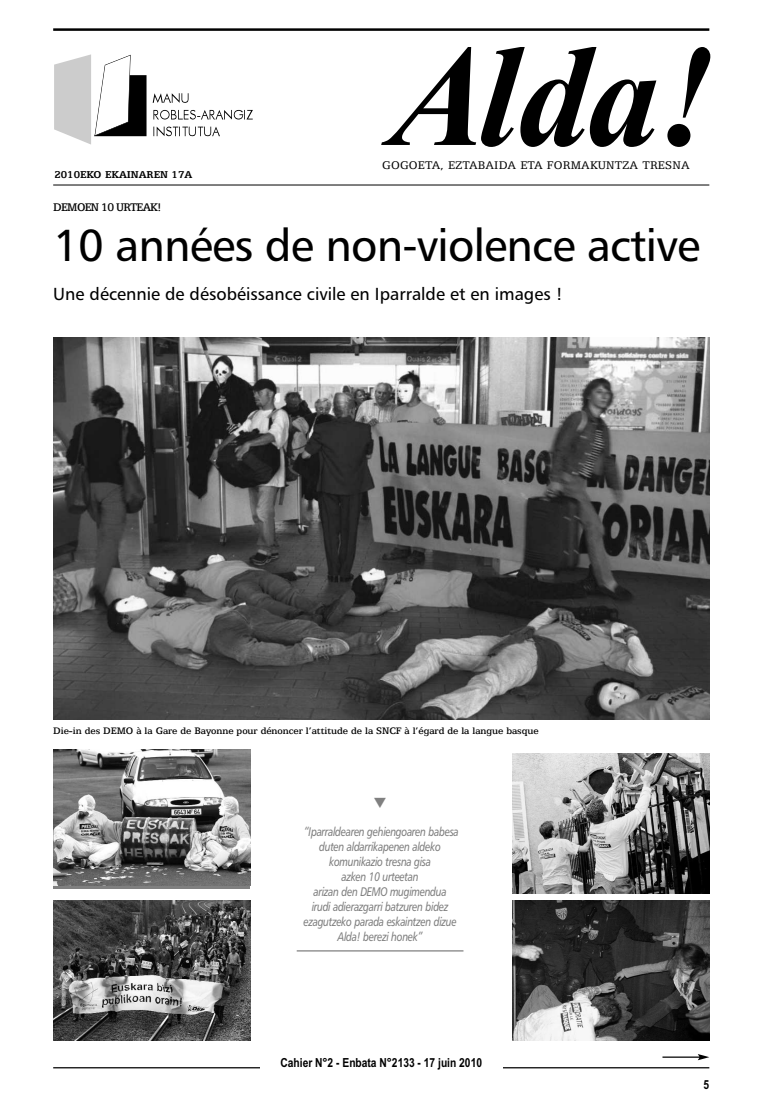
<style>
.page{position:relative;width:762px;height:1120px;background:#fff}
.page>*{position:absolute;margin:0;border:0;box-sizing:border-box;transform-origin:0 0}
.t1{font:italic 700 144.62px "Times New Roman";color:#000}
.t2{font:45px "Humanist 777 BT Roman B";letter-spacing:-.015em;color:#000}
.t3{font:17.5px "Humanist 777 BT Roman B";color:#000}
.t4{font:12.5px/15px "Humanist 777 BT Italic B";letter-spacing:-.035em;color:#808080;text-align:center;scale:.8 1}
.t5{font:12.5px "Egyptian 505 BT";letter-spacing:.015em;color:#000}
.t6{font:700 12.5px "Arial Narrow";color:#000}
.t7{font:500 12.5px "Egyptian 505 BT";letter-spacing:-.055em;color:#000;scale:.96 1}
.t8{font:700 11.25px "Egyptian 505 BT";color:#000}
.t9{font:500 10.62px "Egyptian 505 BT";letter-spacing:-.005em;color:#000}
</style>
<div class="page">
<hr style="left:53px;top:1067px;width:656px;height:1px;background:#000">
<div style="left:260px;top:1052px;width:242px;height:23px;background:#fff"></div>
<hr style="left:53px;top:28px;width:656px;height:3px;background:#000">
<hr style="left:53px;top:185px;width:656px;height:1px;background:#000">
<svg style="left:54px;top:54px;width:92px;height:91px"></svg>
<svg style="left:153px;top:127px;width:67px;height:9px"></svg>
<svg style="left:153px;top:110px;width:100px;height:10px"></svg>
<svg style="left:153px;top:93px;width:35px;height:10px"></svg>
<hr style="left:662px;top:1057px;width:37px;height:1px;background:#000">
<svg style="left:697px;top:1054px;width:12px;height:6px"></svg>
<img style="left:54px;top:338px;width:655px;height:381px">
<hr style="left:296px;top:950px;width:167px;height:2px;background:#808080">
<div style="left:53px;top:749px;width:197px;height:140px;background:#808080"></div>
<img style="left:53px;top:749px;width:197px;height:137px">
<img style="left:512px;top:754px;width:197px;height:139px">
<img style="left:512px;top:901px;width:197px;height:140px">
<img style="left:54px;top:901px;width:196px;height:140px">
<p class="t8" style="left:54px;top:170px;width:139px">2010EKO EKAINAREN 17A</p>
<p class="t7" style="left:53px;top:202px;width:114px">DEMOEN 10 URTEAK!</p>
<h1 class="t1" style="left:389px;top:10px;width:328px">Alda!</h1>
<p class="t5" style="left:382px;top:161px;width:309px">GOGOETA, EZTABAIDA ETA FORMAKUNTZA TRESNA</p>
<h2 class="t2" style="left:53px;top:227px;width:648px">10 années de non-violence active</h2>
<h3 class="t3" style="left:53px;top:286px;width:511px">Une décennie de désobéissance civile en Iparralde et en images !</h3>
<p class="t9" style="left:53px;top:726px;width:487px">Die-in des DEMO à la Gare de Bayonne pour dénoncer l’attitude de la SNCF à l’égard de la langue basque</p>
<p class="t4" style="left:303px;top:825px;width:195px">“Iparraldearen gehiengoaren babesa duten aldarrikapenen aldeko komunikazio tresna gisa<br>azken 10 urteetan<br>arizan den DEMO mugimendua<br>irudi adierazgarri batzuren bidez ezagutzeko parada eskaintzen dizue<br>Alda! berezi honek”</p>
<p class="t6" style="left:280px;top:1058px;width:203px">Cahier N°2 - Enbata N°2133 - 17 juin 2010</p>
<p class="t6" style="left:703px;top:1080px;width:7px">5</p>
</div>
